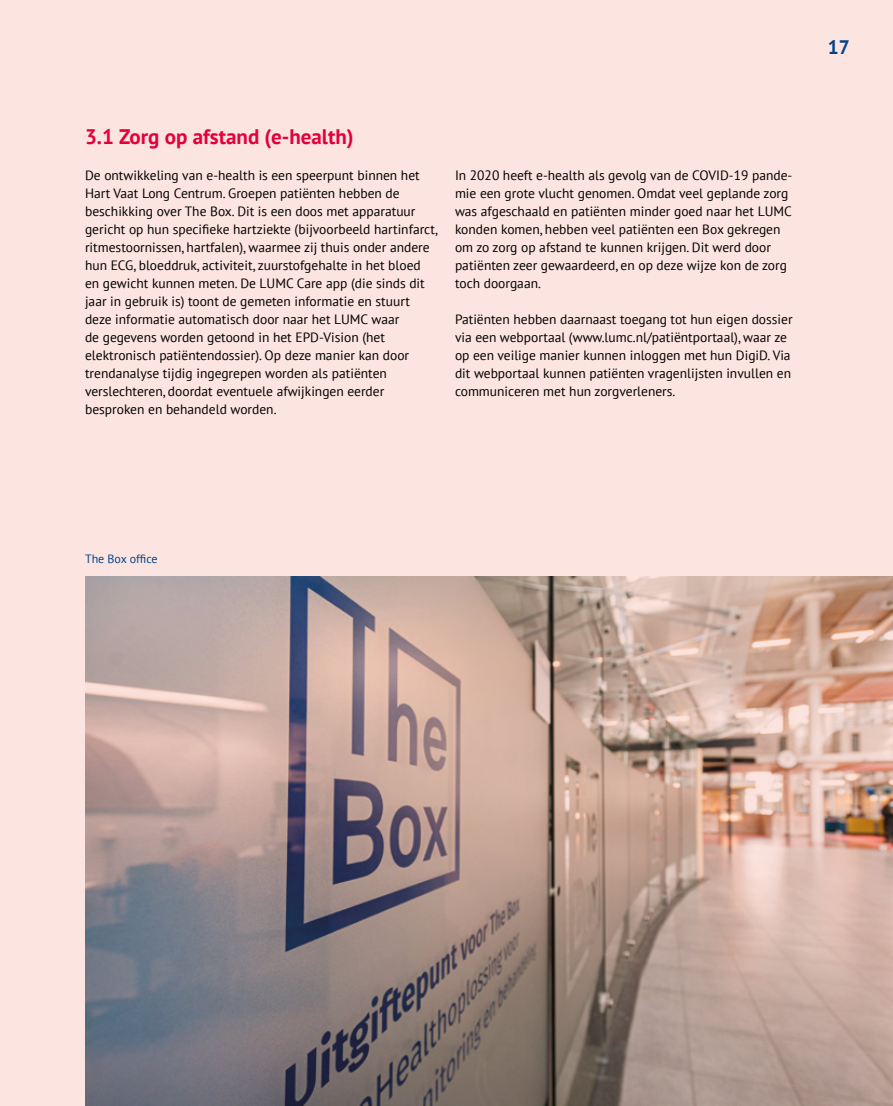
<style>
.page{position:relative;width:893px;height:1106px;background:#fce4e0}
.page>*{position:absolute;margin:0;border:0;box-sizing:border-box;transform-origin:0 0}
.t1{font:700 21px "PT Sans";color:#e4003a}
.t2{font:700 19.5px "PT Sans";color:#004289}
.t3{font:13.5px/18px "PT Sans";color:#000}
.t4{font:12px "PT Sans";color:#004289}
</style>
<div class="page">
<img style="left:85px;top:576px;width:808px;height:530px">
<h1 class="t1" style="left:85px;top:123px;width:270px">3.1 Zorg op afstand (e-health)</h1>
<p class="t3" style="left:85px;top:166px;width:354px">De ontwikkeling van e-health is een speerpunt binnen het Hart Vaat Long Centrum. Groepen patiënten hebben de beschikking over The Box. Dit is een doos met apparatuur gericht op hun specifieke hartziekte (bijvoorbeeld hartinfarct, ritmestoornissen, hartfalen), waarmee zij thuis onder andere hun ECG, bloeddruk, activiteit, zuurstofgehalte in het bloed en gewicht kunnen meten. De LUMC Care app (die sinds dit jaar in gebruik is) toont de gemeten informatie en stuurt deze informatie automatisch door naar het LUMC waar<br>de gegevens worden getoond in het EPD-Vision (het elektronisch patiëntendossier). Op deze manier kan door trendanalyse tijdig ingegrepen worden als patiënten verslechteren, doordat eventuele afwijkingen eerder besproken en behandeld worden.</p>
<p class="t3" style="left:455px;top:166px;width:339px">In 2020 heeft e-health als gevolg van de COVID-19 pande&shy;mie een grote vlucht genomen. Omdat veel geplande zorg was afgeschaald en patiënten minder goed naar het LUMC konden komen, hebben veel patiënten een Box gekregen om zo zorg op afstand te kunnen krijgen. Dit werd door patiënten zeer gewaardeerd, en op deze wijze kon de zorg toch doorgaan.</p>
<p class="t3" style="left:455px;top:310px;width:339px">Patiënten hebben daarnaast toegang tot hun eigen dossier via een webportaal (www.lumc.nl/patiëntportaal), waar ze op een veilige manier kunnen inloggen met hun DigiD. Via dit webportaal kunnen patiënten vragenlijsten invullen en communiceren met hun zorgverleners.</p>
<h2 class="t2" style="left:828px;top:34px;width:24px">17</h2>
<p class="t4" style="left:85px;top:551px;width:74px">The Box office</p>
</div>
